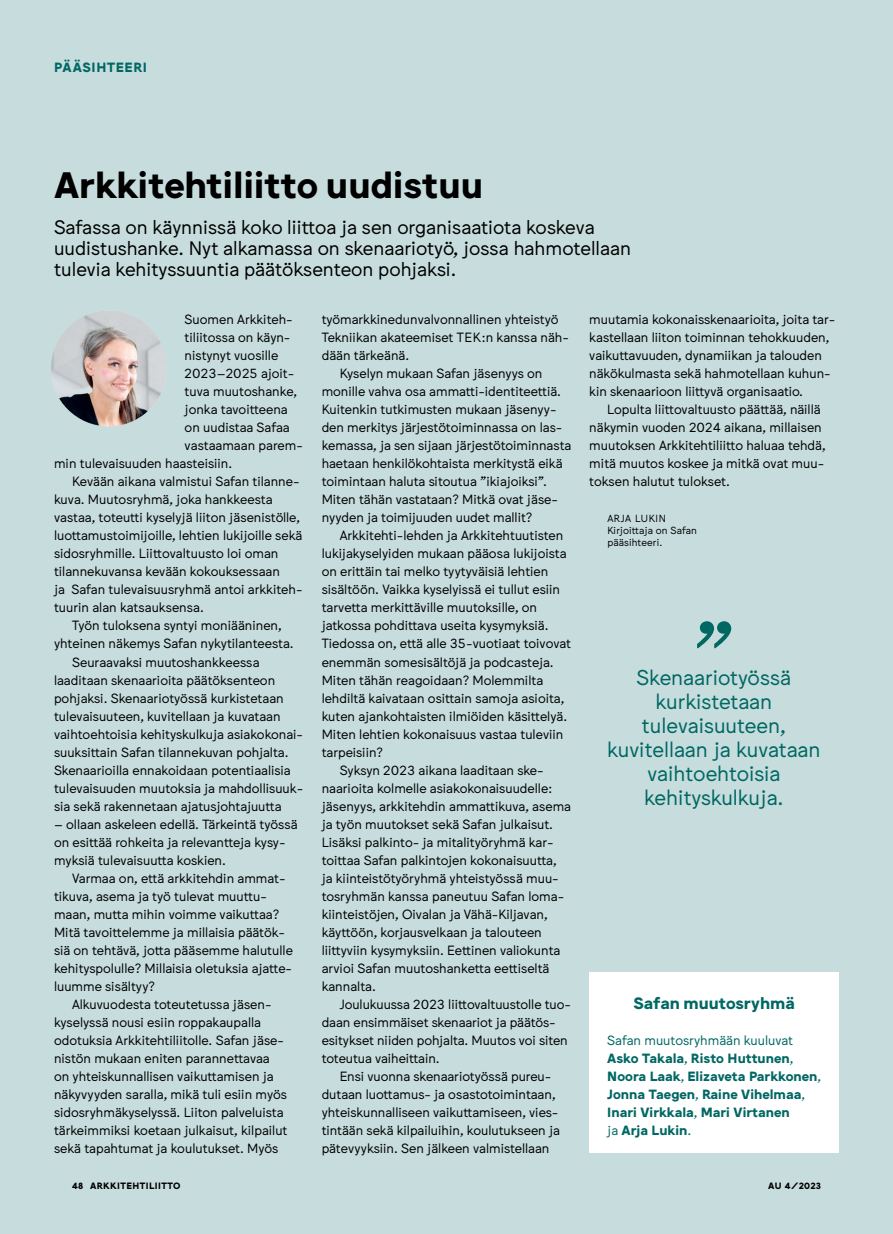
<style>
.page{position:relative;width:893px;height:1234px;background:#fff}
.page>*{position:absolute;margin:0;border:0;box-sizing:border-box;transform-origin:0 0}
._24_otsikko__sans_bold_M{font:700 36px "Jungka";color:#000}
._14_nosto__sans__keskitetty__M{font:21px/24px "Jungka";color:#006763;text-align:center}
._14__ingressi__sans_span{font:19.2px/21px "Jungka";color:#000}
._10_75_infolaatikko__otsikko__sans_center{font:700 16.2px "Jungka";color:#006763}
._1_1__teksti__sans__M{font:13.2px/18px "Jungka";color:#000}
._3_1__teksti__sans__kapea{font:13.2px/18px "Jungka";color:#000}
._1_2__teksti__eisis__sans{font:700 13.2px/18px "Jungka";color:#006763}
._1_2__teksti__eisis__sans-2{font:13.2px "Jungka";color:#000}
._1_2__teksti__eisis__sans-3{font:13.2px "Jungka";letter-spacing:.05em;color:#000}
.osio__alakategoria{font:700 13.2px "Jungka";letter-spacing:.05em;color:#006763}
._6_75_kirjoittaja__sans__titteli{font:10.2px/12px "Jungka";letter-spacing:.015em;color:#000}
._6_75_kirjoittaja__sans{font:10.2px "Jungka";letter-spacing:.06em;color:#000}
.t1{font:700 9px "Jungka";letter-spacing:.05em;color:#000}
.s1{font-weight:400}
</style>
<div class="page">
<div style="left:0;top:0;width:893px;height:1233px;background:#c7dddd"></div>
<img style="left:51px;top:310px;width:116px;height:116px;border-radius:58px">
<div style="left:589px;top:972px;width:250px;height:180px;background:#fff"></div>
<svg style="left:697px;top:621px;width:34px;height:27px"></svg>
<p class="osio__alakategoria" style="left:54px;top:60px;width:95px">PÄÄSIHTEERI</p>
<p class="_24_otsikko__sans_bold_M" style="left:54px;top:165px;width:431px">Arkkitehtiliitto uudistuu</p>
<p class="_14__ingressi__sans_span" style="left:54px;top:217px;width:579px">Safassa on käynnissä koko liittoa ja sen organisaatiota koskeva uudistushanke. Nyt alkamassa on skenaariotyö, jossa hahmotellaan tulevia kehityssuuntia päätöksenteon pohjaksi.</p>
<p class="_1_2__teksti__eisis__sans-2" style="left:185px;top:312px;width:110px">Suomen Arkkiteh-</p>
<p class="_1_2__teksti__eisis__sans-2" style="left:185px;top:330px;width:107px">tiliitossa on käyn-</p>
<p class="_1_2__teksti__eisis__sans-2" style="left:185px;top:348px;width:95px">nistynyt vuosille</p>
<p class="_1_2__teksti__eisis__sans-3" style="left:185px;top:366px;width:111px">2023–2025 ajoit-</p>
<p class="_1_2__teksti__eisis__sans-2" style="left:185px;top:384px;width:114px">tuva muutoshanke,</p>
<p class="_1_2__teksti__eisis__sans-2" style="left:185px;top:402px;width:105px">jonka tavoitteena</p>
<p class="_1_2__teksti__eisis__sans-2" style="left:185px;top:420px;width:107px">on uudistaa Safaa</p>
<p class="_1_2__teksti__eisis__sans-2" style="left:185px;top:438px;width:120px">vastaamaan parem-</p>
<p class="_1_2__teksti__eisis__sans-2" style="left:54px;top:456px;width:180px">min tulevaisuuden haasteisiin.</p>
<p class="_1_1__teksti__sans__M" style="left:54px;top:472px;width:250px;text-indent:18px">Kevään aikana valmistui Safan tilanne&shy;kuva. Muutosryhmä, joka hankkeesta vastaa, toteutti kyselyjä liiton jäsenistölle, luottamustoimijoille, lehtien lukijoille sekä sidosryhmille. Liittovaltuusto loi oman tilannekuvansa kevään kokouksessaan<br>ja Safan tulevaisuusryhmä antoi arkkiteh&shy;tuurin alan katsauksensa.</p>
<p class="_1_1__teksti__sans__M" style="left:54px;top:616px;width:241px;text-align:center">Työn tuloksena syntyi moniääninen, yhteinen näkemys Safan nykytilanteesta.</p>
<p class="_1_1__teksti__sans__M" style="left:54px;top:652px;width:251px;text-indent:18px">Seuraavaksi muutoshankkeessa laaditaan skenaarioita päätöksenteon pohjaksi. Skenaariotyössä kurkistetaan tulevaisuuteen, kuvitellaan ja kuvataan vaihtoehtoisia kehityskulkuja asiakokonai&shy;suuksittain Safan tilannekuvan pohjalta.<br>Skenaarioilla ennakoidaan potentiaalisia tulevaisuuden muutoksia ja mahdollisuuk&shy;sia sekä rakennetaan ajatusjohtajuutta</p>
<p class="_1_1__teksti__sans__M" style="left:54px;top:814px;width:245px">– ollaan askeleen edellä. Tärkeintä työssä on esittää rohkeita ja relevantteja kysy&shy;myksiä tulevaisuutta koskien.</p>
<p class="_3_1__teksti__sans__kapea" style="left:54px;top:868px;width:240px;text-indent:18px">Varmaa on, että arkkitehdin ammat&shy;tikuva, asema ja työ tulevat muuttu&shy;maan, mutta mihin voimme vaikuttaa?<br>Mitä tavoittelemme ja millaisia päätök&shy;siä on tehtävä, jotta pääsemme halutulle kehityspolulle? Millaisia oletuksia ajatte&shy;luumme sisältyy?</p>
<p class="_1_1__teksti__sans__M" style="left:54px;top:994px;width:235px;text-indent:18px">Alkuvuodesta toteutetussa jäsen&shy;kyselyssä nousi esiin roppakaupalla odotuksia Arkkitehtiliitolle. Safan jäse&shy;nistön mukaan eniten parannettavaa on yhteiskunnallisen vaikuttamisen ja näkyvyyden saralla, mikä tuli esiin myös sidosryhmäkyselyssä. Liiton palveluista tärkeimmiksi koetaan julkaisut, kilpailut sekä tapahtumat ja koulutukset. Myös</p>
<p class="_1_1__teksti__sans__M" style="left:322px;top:310px;width:249px">työmarkkinedunvalvonnallinen yhteistyö<br>Tekniikan akateemiset TEK:n kanssa näh&shy;dään tärkeänä.</p>
<p class="_1_1__teksti__sans__M" style="left:322px;top:364px;width:251px;text-indent:18px">Kyselyn mukaan Safan jäsenyys on monille vahva osa ammatti-identiteettiä.<br>Kuitenkin tutkimusten mukaan jäsenyy&shy;den merkitys järjestötoiminnassa on las&shy;kemassa, ja sen sijaan järjestötoiminnasta haetaan henkilökohtaista merkitystä eikä toimintaan haluta sitoutua ”ikiajoiksi”.<br>Miten tähän vastataan? Mitkä ovat jäse&shy;nyyden ja toimijuuden uudet mallit?</p>
<p class="_1_1__teksti__sans__M" style="left:322px;top:526px;width:251px;text-indent:18px">Arkkitehti-lehden ja Arkkitehtuutisten lukijakyselyiden mukaan pääosa lukijoista on erittäin tai melko tyytyväisiä lehtien sisältöön. Vaikka kyselyissä ei tullut esiin tarvetta merkittäville muutoksille, on jatkossa pohdittava useita kysymyksiä.<br>Tiedossa on, että alle 35-vuotiaat toivovat enemmän somesisältöjä ja podcasteja.<br>Miten tähän reagoidaan? Molemmilta lehdiltä kaivataan osittain samoja asioita, kuten ajankohtaisten ilmiöiden käsittelyä.<br>Miten lehtien kokonaisuus vastaa tuleviin tarpeisiin?</p>
<p class="_1_1__teksti__sans__M" style="left:322px;top:760px;width:251px;text-indent:18px">Syksyn 2023 aikana laaditaan ske&shy;naarioita kolmelle asiakokonaisuudelle: jäsenyys, arkkitehdin ammattikuva, asema ja työn muutokset sekä Safan julkaisut.<br>Lisäksi palkinto- ja mitalityöryhmä kar&shy;toittaa Safan palkintojen kokonaisuutta,<br>ja kiinteistötyöryhmä yhteistyössä muu&shy;tosryhmän kanssa paneutuu Safan loma&shy;kiinteistöjen, Oivalan ja Vähä-Kiljavan, käyttöön, korjausvelkaan ja talouteen liittyviin kysymyksiin. Eettinen valiokunta arvioi Safan muutoshanketta eettiseltä kannalta.</p>
<p class="_1_1__teksti__sans__M" style="left:322px;top:994px;width:251px;text-indent:18px">Joulukuussa 2023 liittovaltuustolle tuo&shy;daan ensimmäiset skenaariot ja päätös&shy;esitykset niiden pohjalta. Muutos voi siten toteutua vaiheittain.</p>
<p class="_1_1__teksti__sans__M" style="left:322px;top:1066px;width:240px;text-indent:18px">Ensi vuonna skenaariotyössä pureu&shy;dutaan luottamus- ja osastotoimintaan, yhteiskunnalliseen vaikuttamiseen, vies&shy;tintään sekä kilpailuihin, koulutukseen ja pätevyyksiin. Sen jälkeen valmistellaan</p>
<p class="_1_1__teksti__sans__M" style="left:589px;top:310px;width:248px">muutamia kokonaisskenaarioita, joita tar&shy;kastellaan liiton toiminnan tehokkuuden, vaikuttavuuden, dynamiikan ja talouden näkökulmasta sekä hahmotellaan kuhun&shy;kin skenaarioon liittyvä organisaatio.</p>
<p class="_1_1__teksti__sans__M" style="left:589px;top:400px;width:238px;text-indent:18px">Lopulta liittovaltuusto päättää, näillä näkymin vuoden 2024 aikana, millaisen muutoksen Arkkitehtiliitto haluaa tehdä, mitä muutos koskee ja mitkä ovat muu&shy;toksen halutut tulokset.</p>
<p class="_6_75_kirjoittaja__sans" style="left:607px;top:513px;width:60px">ARJA LUKIN</p>
<p class="_6_75_kirjoittaja__sans__titteli" style="left:607px;top:524px;width:91px">Kirjoittaja on Safan pääsihteeri.</p>
<p class="_14_nosto__sans__keskitetty__M" style="left:607px;top:665px;width:215px">Skenaariotyössä kurkistetaan tulevaisuuteen, kuvitellaan ja kuvataan vaihtoehtoisia kehityskulkuja.</p>
<p class="_10_75_infolaatikko__otsikko__sans_center" style="left:633px;top:993px;width:163px">Safan muutosryhmä</p>
<p class="_1_2__teksti__eisis__sans" style="left:607px;top:1030px;width:215px"><span class="s1">Safan muutosryhmään kuuluvat<br></span>Asko Takala<span class="s1">,</span> Risto Huttunen<span class="s1">,<br></span>Noora Laak<span class="s1">,</span> Elizaveta Parkkonen<span class="s1">,<br></span>Jonna Taegen<span class="s1">,</span> Raine Vihelmaa<span class="s1">,<br></span>Inari Virkkala<span class="s1">,</span> Mari Virtanen<br><span class="s1">ja</span> Arja Lukin<span class="s1">.</span></p>
<p class="t1" style="left:72px;top:1180px;width:110px">48 ARKKITEHTILIITTO</p>
<p class="t1" style="left:768px;top:1180px;width:54px">AU 4/2023</p>
</div>
